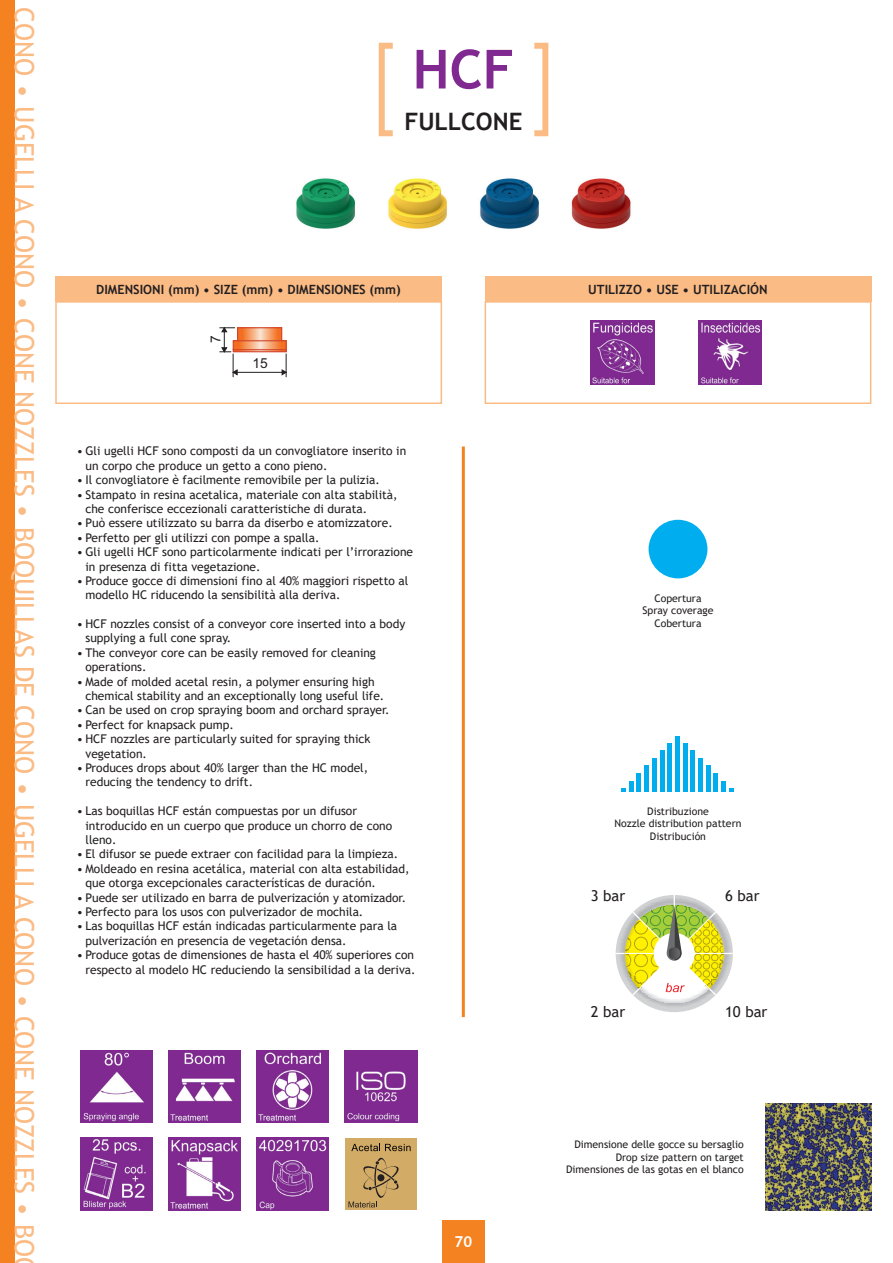
<style>
.page{position:relative;width:893px;height:1263px;background:#fff}
.page>*{position:absolute;margin:0;border:0;box-sizing:border-box;transform-origin:0 0}
.t1{font:700 54px "Trebuchet MS";color:#802990}
.t2{font:26.7px "Trebuchet MS";color:#fbbb85}
.t3{font:700 24px "Trebuchet MS";color:#231f20}
.t4{font:15px "Trebuchet MS";color:#231f20}
.t5{font:700 15px "Trebuchet MS";color:#fff}
.t6{font:13.8px "Arial";color:#231f20}
.t7{font:700 12.75px "Trebuchet MS";color:#231f20}
.t8{font:12px/14.4px "Trebuchet MS";color:#231f20}
.t9{font:10.5px/12.6px "Trebuchet MS";color:#231f20;text-align:center}
</style>
<div class="page">
<div style="left:0;top:0;width:15px;height:1263px;background:#f58220"></div>
<div style="left:442px;top:1220px;width:43px;height:43px;background:#f58220"></div>
<svg style="left:55px;top:300px;width:817px;height:104px"></svg>
<div style="left:55px;top:277px;width:387px;height:25px;background:#fbbb85"></div>
<div style="left:485px;top:277px;width:386px;height:25px;background:#fbbb85"></div>
<svg style="left:220px;top:327px;width:67px;height:50px"></svg>
<img style="left:296px;top:178px;width:335px;height:51px">
<img style="left:168px;top:1138px;width:73px;height:72px">
<img style="left:257px;top:1051px;width:72px;height:72px">
<img style="left:345px;top:1051px;width:72px;height:72px">
<img style="left:257px;top:1138px;width:72px;height:72px">
<div style="left:345px;top:1138px;width:72px;height:72px;background:#d2ab66"></div>
<svg style="left:348px;top:1157px;width:51px;height:51px"></svg>
<svg style="left:351px;top:1144px;width:60px;height:7px"></svg>
<img style="left:80px;top:1051px;width:73px;height:72px">
<img style="left:80px;top:1138px;width:73px;height:72px">
<img style="left:168px;top:1051px;width:73px;height:72px">
<svg style="left:616px;top:895px;width:117px;height:117px"></svg>
<div style="left:531px;top:43px;width:17px;height:93px;border:6px solid #fbbb85"></div>
<div style="left:379px;top:43px;width:17px;height:93px;border:6px solid #fbbb85"></div>
<img style="left:590px;top:321px;width:64px;height:63px">
<img style="left:698px;top:321px;width:64px;height:63px">
<div style="left:648px;top:520px;width:59px;height:58px;background:#00aeef;border-radius:50%"></div>
<div style="left:675px;top:736px;width:5px;height:56px;background:#00aeef"></div>
<div style="left:667px;top:743px;width:5px;height:49px;background:#00aeef"></div>
<hr style="left:660px;top:751px;width:4px;height:41px;background:#00aeef">
<div style="left:652px;top:758px;width:5px;height:34px;background:#00aeef"></div>
<div style="left:644px;top:766px;width:5px;height:26px;background:#00aeef"></div>
<div style="left:636px;top:774px;width:5px;height:18px;background:#00aeef"></div>
<hr style="left:629px;top:782px;width:4px;height:10px;background:#00aeef">
<svg style="left:621px;top:789px;width:5px;height:3px"></svg>
<hr style="left:683px;top:743px;width:4px;height:49px;background:#00aeef">
<div style="left:690px;top:751px;width:5px;height:41px;background:#00aeef"></div>
<div style="left:698px;top:758px;width:5px;height:34px;background:#00aeef"></div>
<hr style="left:706px;top:766px;width:4px;height:26px;background:#00aeef">
<div style="left:713px;top:774px;width:5px;height:18px;background:#00aeef"></div>
<div style="left:721px;top:782px;width:5px;height:10px;background:#00aeef"></div>
<svg style="left:729px;top:789px;width:4px;height:3px"></svg>
<hr style="left:462px;top:447px;width:3px;height:570px;background:#f58220">
<img style="left:765px;top:1104px;width:106px;height:106px">
<h2 class="t2" style="left:40px;top:7px;width:1251px;rotate:90deg">CONO • UGELLI A CONO • CONE NOZZLES • BOQUILLAS DE CONO • UGELLI A CONO • CONE NOZZLES • BO</h2>
<h1 class="t1" style="left:413px;top:38px;width:103px">HCF</h1>
<h3 class="t3" style="left:404px;top:108px;width:119px">FULLCONE</h3>
<p class="t7" style="left:96px;top:282px;width:306px">DIMENSIONI (mm) • SIZE (mm) • DIMENSIONES (mm)</p>
<p class="t7" style="left:588px;top:282px;width:181px">UTILIZZO • USE • UTILIZACIÓN</p>
<p class="t6" style="left:208px;top:343px;width:9px;rotate:-90deg">7</p>
<p class="t6" style="left:252px;top:356px;width:17px">15</p>
<p class="t8" style="left:85px;top:444px;width:322px;text-indent:-9px">• Gli ugelli HCF sono composti da un convogliatore inserito in un corpo che produce un getto a cono pieno.</p>
<p class="t8" style="left:77px;top:473px;width:304px">• Il convogliatore è facilmente removibile per la pulizia.</p>
<p class="t8" style="left:85px;top:487px;width:313px;text-indent:-9px">• Stampato in resina acetalica, materiale con alta stabilità, che conferisce eccezionali caratteristiche di durata.</p>
<p class="t8" style="left:77px;top:516px;width:317px">• Può essere utilizzato su barra da diserbo e atomizzatore.</p>
<p class="t8" style="left:77px;top:530px;width:244px">• Perfetto per gli utilizzi con pompe a spalla.</p>
<p class="t8" style="left:85px;top:545px;width:329px;text-indent:-9px">• Gli ugelli HCF sono particolarmente indicati per l’irrorazione in presenza di fitta vegetazione.</p>
<p class="t8" style="left:85px;top:573px;width:324px;text-indent:-9px">• Produce gocce di dimensioni fino al 40% maggiori rispetto al modello HC riducendo la sensibilità alla deriva.</p>
<p class="t8" style="left:85px;top:617px;width:321px;text-indent:-9px">• HCF nozzles consist of a conveyor core inserted into a body supplying a full cone spray.</p>
<p class="t8" style="left:85px;top:645px;width:292px;text-indent:-9px">• The conveyor core can be easily removed for cleaning operations.</p>
<p class="t8" style="left:85px;top:674px;width:300px;text-indent:-9px">• Made of molded acetal resin, a polymer ensuring high chemical stability and an exceptionally long useful life.</p>
<p class="t8" style="left:77px;top:703px;width:314px">• Can be used on crop spraying boom and orchard sprayer.</p>
<p class="t8" style="left:77px;top:717px;width:158px">• Perfect for knapsack pump.</p>
<p class="t8" style="left:85px;top:732px;width:287px;text-indent:-9px">• HCF nozzles are particularly suited for spraying thick vegetation.</p>
<p class="t8" style="left:85px;top:761px;width:284px;text-indent:-9px">• Produces drops about 40% larger than the HC model, reducing the tendency to drift.</p>
<p class="t8" style="left:85px;top:804px;width:308px;text-indent:-9px">• Las boquillas HCF están compuestas por un difusor introducido en un cuerpo que produce un chorro de cono lleno.</p>
<p class="t8" style="left:77px;top:847px;width:323px">• El difusor se puede extraer con facilidad para la limpieza.</p>
<p class="t8" style="left:85px;top:861px;width:325px;text-indent:-9px">• Moldeado en resina acetálica, material con alta estabilidad, que otorga excepcionales características de duración.</p>
<p class="t8" style="left:77px;top:890px;width:331px">• Puede ser utilizado en barra de pulverización y atomizador.</p>
<p class="t8" style="left:77px;top:904px;width:288px">• Perfecto para los usos con pulverizador de mochila.</p>
<p class="t8" style="left:85px;top:919px;width:313px;text-indent:-9px">• Las boquillas HCF están indicadas particularmente para la pulverización en presencia de vegetación densa.</p>
<p class="t8" style="left:77px;top:948px;width:340px;text-align:right">• Produce gotas de dimensiones de hasta el 40% superiores con respecto al modelo HC reduciendo la sensibilidad a la deriva.</p>
<p class="t5" style="left:454px;top:1233px;width:19px">70</p>
<p class="t9" style="left:642px;top:592px;width:73px">Copertura<br>Spray coverage<br>Cobertura</p>
<p class="t9" style="left:614px;top:805px;width:129px">Distribuzione<br>Nozzle distribution pattern<br>Distribución</p>
<p class="t4" style="left:591px;top:887px;width:36px">3 bar</p>
<p class="t4" style="left:725px;top:887px;width:36px">6 bar</p>
<p class="t4" style="left:591px;top:1003px;width:36px">2 bar</p>
<p class="t4" style="left:725px;top:1003px;width:44px">10 bar</p>
<p class="t9" style="left:566px;top:1138px;width:179px;text-align:right">Dimensione delle gocce su bersaglio<br>Drop size pattern on target<br>Dimensiones de las gotas en el blanco</p>
</div>
